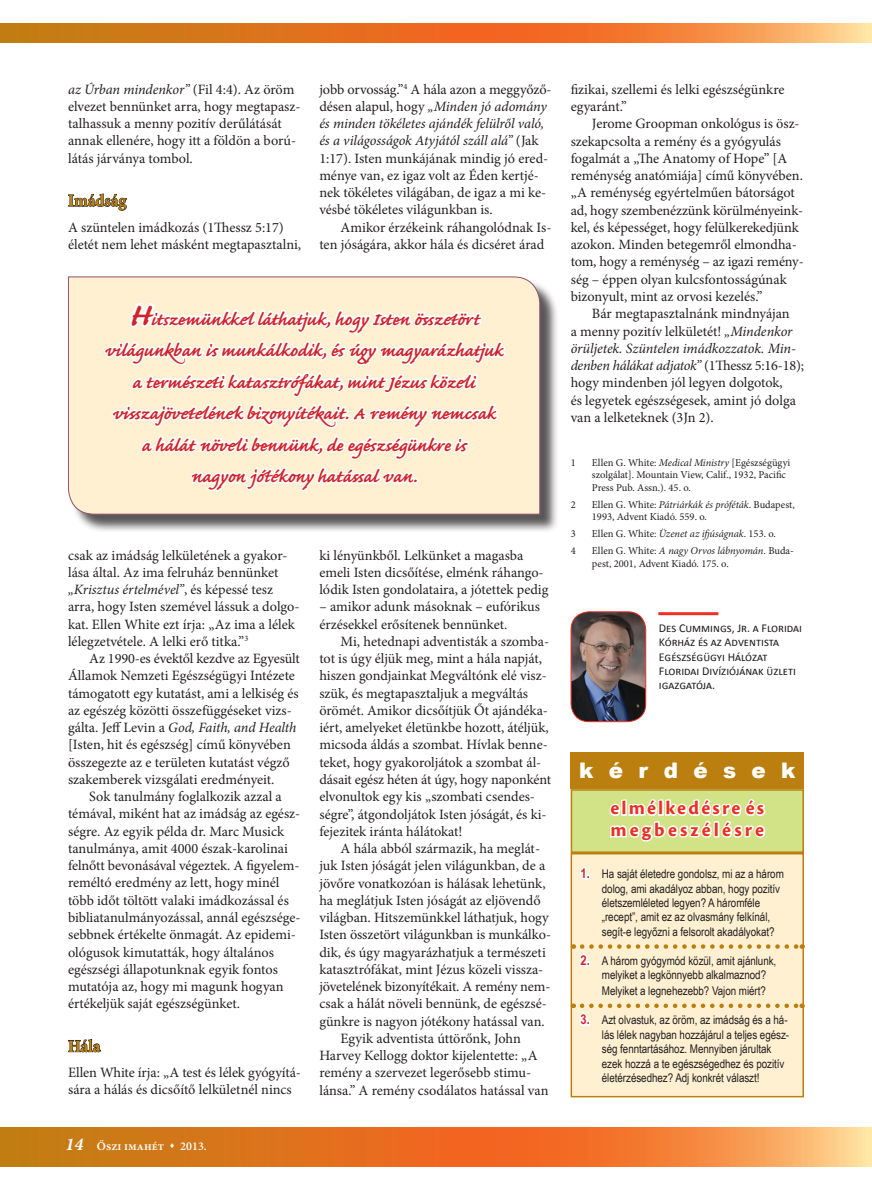
<style>
.page{position:relative;width:872px;height:1191px;background:#fff}
.page>*{position:absolute;margin:0;border:0;box-sizing:border-box;transform-origin:0 0}
.t1{font:700 22.5px/31.5px "Caflisch Script Pro";color:#d1232a;text-align:center}
.t2{font:900 21.45px "Arial";letter-spacing:.715em;color:#fff}
.t3{font:700 19.8px/21.6px "Cronos Pro";letter-spacing:.135em;color:#ee2e22}
.t4{font:700 17.25px "Minion Pro";color:#ba7f0e;scale:.95 1}
.t5{font:14.25px/17.2px "Minion Pro";letter-spacing:-.005em;color:#231f20}
.t6{font:12px/14.4px "Arial Narrow";letter-spacing:-.005em;color:#231f20}
.t7{font:12px/14.4px "Calibri";color:#231f20}
.t8{font:600 12px "Minion Pro";color:#fff}
.t9{font:10.5px/12.6px "Minion Pro";color:#231f20}
.s1{font-style:italic}
.s2{font-size:40.5px}
.s3{font-weight:700;font-style:italic;font-size:18px}
.s4{font-weight:700;font-size:13.5px;color:#d1232a}
</style>
<div class="page">
<svg style="left:0;top:1127px;width:872px;height:39px;background:#e67e2e"></svg>
<svg style="left:0;top:23px;width:872px;height:20px;background:#e67e2e"></svg>
<svg style="left:68px;top:1039px;width:33px;height:13px"></svg>
<div style="left:70px;top:279px;width:488px;height:254px;background:#231f20;opacity:.75"></div>
<svg style="left:68px;top:193px;width:440px;height:331px"></svg>
<svg style="left:68px;top:276px;width:472px;height:239px"></svg>
<div style="left:570px;top:752px;width:234px;height:37px;background:#ba7f0e"></div>
<div style="left:571px;top:790px;width:232px;height:62px;background:#d2e287"></div>
<svg style="left:609px;top:799px;width:157px;height:43px"></svg>
<div style="left:570px;top:789px;width:234px;height:64px;border:2px solid #ba7f0e"></div>
<div style="left:571px;top:853px;width:232px;height:243px;background:#fef0d0"></div>
<svg style="left:580px;top:867px;width:10px;height:13px"></svg>
<div style="left:570px;top:853px;width:234px;height:244px;border:2px solid #ba7f0e"></div>
<svg style="left:573px;top:944px;width:229px;height:23px"></svg>
<svg style="left:573px;top:1003px;width:229px;height:25px"></svg>
<hr style="left:658px;top:612px;width:60px;height:3px;background:#ee2e22">
<img style="left:572px;top:612px;width:73px;height:109px">
<div style="left:570px;top:611px;width:76px;height:111px;border:1px solid #ee2e22;border-radius:18px"></div>
<p class="t5" style="left:68px;top:80px;width:234px"><span class="s1">az Úrban mindenkor”</span> (Fil 4:4). Az öröm elvezet bennünket arra, hogy megtapasz&shy;talhassuk a menny pozitív derűlátását annak ellenére, hogy itt a földön a ború&shy;látás járványa tombol.</p>
<p class="t4" style="left:68px;top:188px;width:63px">Imádság</p>
<p class="t5" style="left:68px;top:218px;width:235px">A szüntelen imádkozás (1Thessz 5:17) életét nem lehet másként megtapasztalni,</p>
<p class="t5" style="left:319px;top:80px;width:232px">jobb orvosság.”<sup>4</sup> A hála azon a meggyőző&shy;désen alapul, hogy <span class="s1">„Minden jó adomány és minden tökéletes ajándék felülről való, és a világosságok Atyjától száll alá”</span> (Jak 1:17). Isten munkájának mindig jó ered&shy;ménye van, ez igaz volt az Éden kertjé&shy;nek tökéletes világában, de igaz a mi ke&shy;vésbé tökéletes világunkban is.</p>
<p class="t5" style="left:319px;top:218px;width:233px;text-indent:21px">Amikor érzékeink ráhangolódnak Is&shy;ten jóságára, akkor hála és dicséret árad</p>
<p class="t1" style="left:104px;top:306px;width:400px"><span class="s2">H</span>itszemünkkel láthatjuk, hogy Isten összetört világunkban is munkálkodik, és úgy magyarázhatjuk a természeti katasztrófákat, mint Jézus közeli visszajövetelének bizonyítékait. A remény nemcsak a hálát növeli bennünk, de egészségünkre is<br>nagyon jótékony hatással van.</p>
<p class="t5" style="left:68px;top:546px;width:233px">csak az imádság lelkületének a gyakor&shy;lása által. Az ima felruház bennünket <span class="s1">„Krisztus értelmével”</span>, és képessé tesz arra, hogy Isten szemével lássuk a dolgo&shy;kat. Ellen White ezt írja: „Az ima a lélek lélegzetvétele. A lelki erő titka.”<sup>3</sup></p>
<p class="t5" style="left:68px;top:650px;width:233px;text-indent:21px">Az 1990-es évektől kezdve az Egyesült Államok Nemzeti Egészségügyi Intézete támogatott egy kutatást, ami a lelkiség és az egészég közötti összefüggéseket vizs&shy;gálta. Jeff Levin a <span class="s1">God, Faith, and Health </span>[Isten, hit és egészség] című könyvében összegezte az e területen kutatást végző szakemberek vizsgálati eredményeit.</p>
<p class="t5" style="left:68px;top:788px;width:234px;text-indent:21px">Sok tanulmány foglalkozik azzal a témával, miként hat az imádság az egész&shy;ségre. Az egyik példa dr. Marc Musick tanulmánya, amit 4000 észak-karolinai felnőtt bevonásával végeztek. A figyelem&shy;reméltó eredmény az lett, hogy minél több időt töltött valaki imádkozással és bibliatanulmányozással, annál egészsége&shy;sebbnek értékelte önmagát. Az epidemi&shy;ológusok kimutatták, hogy általános egészségi állapotunknak egyik fontos mutatója az, hogy mi magunk hogyan értékeljük saját egészségünket.</p>
<p class="t4" style="left:68px;top:1034px;width:36px">Hála</p>
<p class="t5" style="left:68px;top:1064px;width:233px">Ellen White írja: „A test és lélek gyógyítá&shy;sára a hálás és dicsőítő lelkületnél nincs</p>
<p class="t8" style="left:65px;top:1137px;width:143px"><span class="s3">14</span> Őszi imahét ▲ 2013.</p>
<p class="t5" style="left:319px;top:546px;width:231px">ki lényünkből. Lelkünket a magasba emeli Isten dicsőítése, elménk ráhango&shy;lódik Isten gondolataira, a jótettek pedig</p>
<p class="t5" style="left:319px;top:598px;width:222px">– amikor adunk másoknak – eufórikus érzésekkel erősítenek bennünket.</p>
<p class="t5" style="left:319px;top:633px;width:233px;text-indent:21px">Mi, hetednapi adventisták a szomba&shy;tot is úgy éljük meg, mint a hála napját, hiszen gondjainkat Megváltónk elé vis - szük, és megtapasztaljuk a megváltás örömét. Amikor dicsőítjük Őt ajándéka&shy;iért, amelyeket életünkbe hozott, átéljük, micsoda áldás a szombat. Hívlak benne&shy;teket, hogy gyakoroljátok a szombat ál&shy;dásait egész héten át úgy, hogy naponként elvonultok egy kis „szombati csendes&shy;ségre”, átgondoljátok Isten jóságát, és ki&shy;fejezitek iránta hálátokat!</p>
<p class="t5" style="left:341px;top:840px;width:201px">A hála abból származik, ha meglát-</p>
<p class="t5" style="left:319px;top:857px;width:227px">juk Isten jóságát jelen világunkban, de a</p>
<p class="t5" style="left:319px;top:874px;width:228px">jövőre vonatkozóan is hálásak lehetünk,</p>
<p class="t5" style="left:319px;top:891px;width:223px">ha meglátjuk Isten jóságát az eljövendő</p>
<p class="t5" style="left:319px;top:909px;width:231px">világban. Hitszemünkkel láthatjuk, hogy</p>
<p class="t5" style="left:319px;top:926px;width:232px">Isten összetört világunkban is munkálko-</p>
<p class="t5" style="left:319px;top:943px;width:228px">dik, és úgy magyarázhatjuk a természeti</p>
<p class="t5" style="left:319px;top:960px;width:224px">katasztrófákat, mint Jézus közeli vissza-</p>
<p class="t5" style="left:319px;top:978px;width:231px">jövetelének bizonyítékait. A remény nem-</p>
<p class="t5" style="left:319px;top:995px;width:227px">csak a hálát növeli bennünk, de egészsé-</p>
<p class="t5" style="left:319px;top:1012px;width:227px">günkre is nagyon jótékony hatással van.</p>
<p class="t5" style="left:341px;top:1029px;width:182px">Egyik adventista úttörőnk, John</p>
<p class="t5" style="left:319px;top:1047px;width:220px">Harvey Kellogg doktor kijelentette: „A</p>
<p class="t5" style="left:319px;top:1064px;width:213px">remény a szervezet legerősebb stimu-</p>
<p class="t5" style="left:319px;top:1081px;width:231px">lánsa.” A remény csodálatos hatással van</p>
<p class="t5" style="left:570px;top:81px;width:215px">fizikai, szellemi és lelki egészségünkre egyaránt.”</p>
<p class="t5" style="left:570px;top:115px;width:234px;text-indent:21px">Jerome Groopman onkológus is ös - szekapcsolta a remény és a gyógyulás fogalmát a „The Anatomy of Hope” [A reménység anatómiája] című könyvében. „A reménység egyértelműen bátorságot ad, hogy szembenézzünk körülményeink&shy;kel, és képességet, hogy felülkerekedjünk azokon. Minden betegemről elmondha-- tom, hogy a reménység – az igazi remény&shy;ség – éppen olyan kulcsfontosságúnak bizonyult, mint az orvosi kezelés.”</p>
<p class="t5" style="left:570px;top:305px;width:235px;text-indent:21px">Bár megtapasztalnánk mindnyájan<br>a menny pozitív lelkületét! <span class="s1">„Mindenkor örüljetek. Szüntelen imádkozzatok. Min&shy;denben hálákat adjatok”</span> (1Thessz 5:16-18); hogy mindenben jól legyen dolgotok,<br>és legyetek egészségesek, amint jó dolga van a lelketeknek (3Jn 2).</p>
<p class="t9" style="left:570px;top:456px;width:7px">1</p>
<p class="t9" style="left:592px;top:456px;width:200px">Ellen G. White: <span class="s1">Medical Ministry</span> [Egészségügyi szolgálat]. Mountain View, Calif., 1932, Pacific<br>Press Pub. Assn.). 45. o.</p>
<p class="t9" style="left:570px;top:498px;width:7px">2</p>
<p class="t9" style="left:592px;top:498px;width:204px">Ellen G. White: <span class="s1">Pátriárkák és próféták</span>. Budapest,<br>1993, Advent Kiadó. 559. o.</p>
<p class="t9" style="left:570px;top:527px;width:7px">3</p>
<p class="t9" style="left:592px;top:527px;width:185px">Ellen G. White: <span class="s1">Üzenet az ifjúságnak</span>. 153. o.</p>
<p class="t9" style="left:570px;top:544px;width:7px">4</p>
<p class="t9" style="left:592px;top:544px;width:203px">Ellen G. White: <span class="s1">A nagy Orvos lábnyomán</span>. Buda&shy;pest, 2001, Advent Kiadó. 175. o.</p>
<p class="t7" style="left:659px;top:620px;width:145px">Des Cummings, Jr. a Floridai<br>Kórház és az Adventista<br>Egészségügyi Hálózat<br>Floridai Divíziójának üzleti igazgatója.</p>
<h2 class="t2" style="left:579px;top:754px;width:218px">kérdések</h2>
<h3 class="t3" style="left:610px;top:797px;width:155px">elmélkedésre és megbeszélésre</h3>
<p class="t6" style="left:602px;top:866px;width:183px;text-indent:-21px"><span class="s4">1.</span> Ha saját életedre gondolsz, mi az a három dolog, ami akadályoz abban, hogy pozitív életszemléleted legyen? A háromféle „recept”, amit ez az olvasmány felkínál, segít-e legyőzni a felsorolt akadályokat?</p>
<p class="t6" style="left:602px;top:953px;width:176px;text-indent:-21px"><span class="s4">2.</span> A három gyógymód közül, amit ajánlunk, melyiket a legkönnyebb alkalmaznod?</p>
<p class="t6" style="left:602px;top:983px;width:166px">Melyiket a legnehezebb? Vajon miért?</p>
<p class="t6" style="left:602px;top:1012px;width:189px;text-indent:-21px"><span class="s4">3.</span> Azt olvastuk, az öröm, az imádság és a há&shy;lás lélek nagyban hozzájárul a teljes egész&shy;ség fenntartásához. Mennyiben járultak ezek hozzá a te egészségedhez és pozitív életérzésedhez? Adj konkrét választ!</p>
</div>
